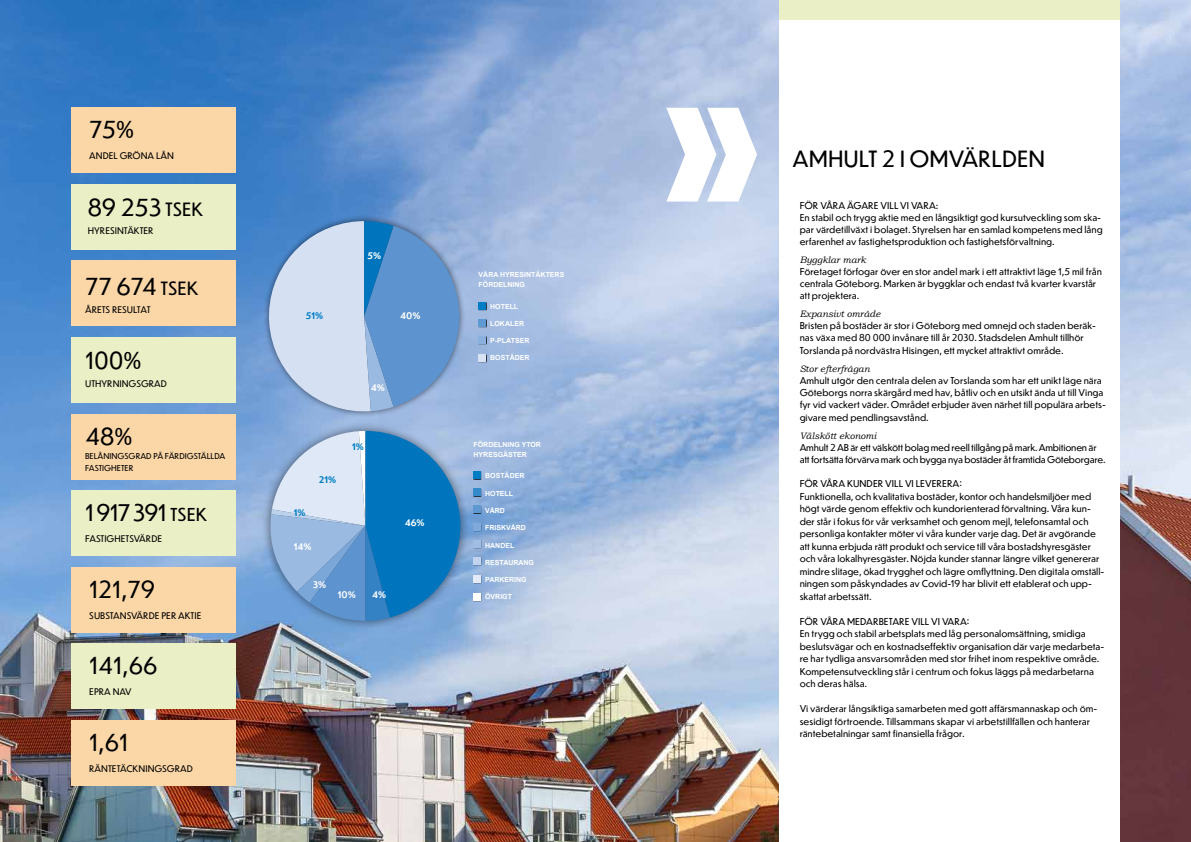
<style>
.page{position:relative;width:1191px;height:842px;background:#fff}
.page>*{position:absolute;margin:0;border:0;box-sizing:border-box;transform-origin:0 0}
.t1{font:23px "Dunbar Text";color:#000}
.t2{font:22.5px "Dunbar Text";letter-spacing:-.04em;color:#000}
.t3{font:22px "Dunbar Text";color:#000}
.t4{font:9.3px/12.5px "Dunbar Text";color:#000}
.t5{font:9.3px/12px "Dunbar Text";letter-spacing:-.02em;color:#000}
.t6{font:italic 9.3px "Bookman Old Style";color:#000}
.t7{font:9px "Dunbar Text";color:#000}
.t8{font:700 9px "Dunbar Text";color:#fff}
.t9{font:700 9px "Dunbar Text";color:#007dc3}
.t10{font:8px/12px "Dunbar Text";color:#000}
.t11{font:700 7px/10px "Arial";color:#fff}
.s1{font-size:18px}
.s2{font-size:17.5px}
</style>
<div class="page">
<img style="left:0;top:0;width:1191px;height:842px">
<div style="left:478px;top:302px;width:9px;height:9px;background:#007dc3"></div>
<div style="left:478px;top:319px;width:9px;height:9px;background:#000;opacity:.89"></div>
<div style="left:478px;top:319px;width:8px;height:8px;background:#5f99d2"></div>
<div style="left:478px;top:336px;width:9px;height:9px;background:#000;opacity:.89"></div>
<div style="left:478px;top:336px;width:8px;height:8px;background:#8ab0dd"></div>
<div style="left:478px;top:354px;width:9px;height:8px;background:#000;opacity:.89"></div>
<div style="left:478px;top:354px;width:8px;height:7px;background:#d8e2f3"></div>
<div style="left:780px;top:0;width:340px;height:842px;background:#fff"></div>
<svg style="left:666px;top:108px;width:91px;height:94px"></svg>
<div style="left:473px;top:472px;width:9px;height:8px;background:#007dc3"></div>
<div style="left:473px;top:489px;width:9px;height:8px;background:#358aca"></div>
<div style="left:473px;top:506px;width:9px;height:8px;background:#5f99d2"></div>
<div style="left:473px;top:523px;width:9px;height:9px;background:#80aada"></div>
<div style="left:473px;top:540px;width:9px;height:9px;background:#a0bde3"></div>
<div style="left:473px;top:557px;width:9px;height:9px;background:#c1d3ed"></div>
<div style="left:473px;top:575px;width:9px;height:8px;background:#e4eaf7"></div>
<div style="left:473px;top:593px;width:9px;height:8px;background:#fff"></div>
<div style="left:780px;top:0;width:340px;height:20px;background:#eaefc5"></div>
<div style="left:261px;top:422px;width:209px;height:208px;background:#000;opacity:.5"></div>
<svg style="left:268px;top:431px;width:192px;height:190px;background:#619fd1"></svg>
<div style="left:71px;top:184px;width:164px;height:65px;background:#eaefc5"></div>
<div style="left:71px;top:261px;width:164px;height:65px;background:#fbd7a7"></div>
<div style="left:71px;top:337px;width:164px;height:66px;background:#eaefc5"></div>
<div style="left:71px;top:414px;width:164px;height:65px;background:#fbd7a7"></div>
<div style="left:71px;top:490px;width:164px;height:66px;background:#eaefc5"></div>
<div style="left:71px;top:567px;width:164px;height:65px;background:#fbd7a7"></div>
<div style="left:71px;top:643px;width:164px;height:66px;background:#eaefc5"></div>
<div style="left:71px;top:720px;width:164px;height:65px;background:#fbd7a7"></div>
<div style="left:71px;top:108px;width:164px;height:65px;background:#fbd7a7"></div>
<div style="left:263px;top:215px;width:202px;height:202px;background:#000;opacity:.5"></div>
<svg style="left:265px;top:221px;width:206px;height:194px;background:#90b3dc"></svg>
<h1 class="t1" style="left:89px;top:113px;width:46px">75%</h1>
<p class="t7" style="left:89px;top:149px;width:86px">ANDEL GRÖNA LÅN</p>
<h1 class="t1" style="left:88px;top:191px;width:117px">89 253 <span class="s1">TSEK</span></h1>
<p class="t7" style="left:88px;top:224px;width:67px">HYRESINTÄKTER</p>
<h1 class="t1" style="left:85px;top:270px;width:115px">77 674 <span class="s1">TSEK</span></h1>
<p class="t7" style="left:85px;top:304px;width:67px">ÅRETS RESULTAT</p>
<h1 class="t1" style="left:85px;top:344px;width:58px">100%</h1>
<p class="t7" style="left:85px;top:377px;width:83px">UTHYRNINGSGRAD</p>
<h1 class="t1" style="left:85px;top:419px;width:49px">48%</h1>
<p class="t10" style="left:85px;top:450px;width:142px">BELÅNINGSGRAD PÅ FÄRDIGSTÄLLDA<br>FASTIGHETER</p>
<h2 class="t2" style="left:85px;top:496px;width:124px">1 917 391 <span class="s2">TSEK</span></h2>
<p class="t7" style="left:85px;top:532px;width:79px">FASTIGHETSVÄRDE</p>
<h1 class="t1" style="left:89px;top:572px;width:67px">121,79</h1>
<p class="t7" style="left:89px;top:609px;width:114px">SUBSTANSVÄRDE PER AKTIE</p>
<h1 class="t1" style="left:89px;top:649px;width:70px">141,66</h1>
<p class="t7" style="left:89px;top:685px;width:44px">EPRA NAV</p>
<h1 class="t1" style="left:89px;top:726px;width:40px">1,61</h1>
<p class="t7" style="left:89px;top:762px;width:105px">RÄNTETÄCKNINGSGRAD</p>
<p class="t9" style="left:306px;top:309px;width:19px">51%</p>
<p class="t8" style="left:367px;top:249px;width:15px">5%</p>
<p class="t8" style="left:400px;top:309px;width:22px">40%</p>
<p class="t8" style="left:371px;top:381px;width:16px">4%</p>
<p class="t9" style="left:294px;top:506px;width:13px">1%</p>
<p class="t9" style="left:319px;top:473px;width:19px">21%</p>
<p class="t8" style="left:294px;top:540px;width:19px">14%</p>
<p class="t8" style="left:313px;top:578px;width:15px">3%</p>
<p class="t9" style="left:352px;top:440px;width:13px">1%</p>
<p class="t8" style="left:338px;top:588px;width:19px">10%</p>
<p class="t8" style="left:372px;top:588px;width:16px">4%</p>
<p class="t8" style="left:405px;top:516px;width:21px">46%</p>
<p class="t11" style="left:478px;top:270px;width:87px">VÅRA HYRESINTÄKTERS<br>FÖRDELNING</p>
<p class="t11" style="left:490px;top:302px;width:29px">HOTELL</p>
<p class="t11" style="left:490px;top:319px;width:35px">LOKALER</p>
<p class="t11" style="left:490px;top:336px;width:41px">P-PLATSER</p>
<p class="t11" style="left:490px;top:353px;width:41px">BOSTÄDER</p>
<p class="t11" style="left:473px;top:440px;width:69px">FÖRDELNING YTOR<br>HYRESGÄSTER</p>
<p class="t11" style="left:485px;top:471px;width:41px">BOSTÄDER</p>
<p class="t11" style="left:485px;top:488px;width:29px">HOTELL</p>
<p class="t11" style="left:485px;top:506px;width:21px">VÅRD</p>
<p class="t11" style="left:485px;top:523px;width:42px">FRISKVÅRD</p>
<p class="t11" style="left:485px;top:540px;width:31px">HANDEL</p>
<p class="t11" style="left:485px;top:558px;width:50px">RESTAURANG</p>
<p class="t11" style="left:485px;top:575px;width:43px">PARKERING</p>
<p class="t11" style="left:485px;top:592px;width:28px">ÖVRIGT</p>
<h3 class="t3" style="left:792px;top:143px;width:254px">AMHULT 2 I OMVÄRLDEN</h3>
<p class="t4" style="left:799px;top:199px;width:305px;line-height:12px">FÖR VÅRA ÄGARE VILL VI VARA:<br>En stabil och trygg aktie med en långsiktigt god kursutveckling som ska&shy;par värdetillväxt i bolaget. Styrelsen har en samlad kompetens med lång erfarenhet av fastighetsproduktion och fastighetsförvaltning.</p>
<p class="t6" style="left:799px;top:253px;width:68px">Byggklar mark</p>
<p class="t4" style="left:799px;top:265px;width:304px;line-height:12.2px">Företaget förfogar över en stor andel mark i ett attraktivt läge 1,5 mil från centrala Göteborg. Marken är byggklar och endast två kvarter kvarstår att projektera.</p>
<p class="t6" style="left:799px;top:308px;width:82px">Expansivt område</p>
<p class="t4" style="left:799px;top:319px;width:298px">Bristen på bostäder är stor i Göteborg med omnejd och staden beräk&shy;nas växa med 80 000 invånare till år 2030. Stadsdelen Amhult tillhör<br>Torslanda på nordvästra Hisingen, ett mycket attraktivt område.</p>
<p class="t6" style="left:799px;top:363px;width:72px">Stor efterfrågan</p>
<p class="t4" style="left:799px;top:374px;width:308px;line-height:12.2px">Amhult utgör den centrala delen av Torslanda som har ett unikt läge nära Göteborgs norra skärgård med hav, båtliv och en utsikt ända ut till Vinga fyr vid vackert väder. Området erbjuder även närhet till populära arbets&shy;givare med pendlingsavstånd.</p>
<p class="t6" style="left:799px;top:429px;width:78px">Välskött ekonomi</p>
<p class="t5" style="left:799px;top:441px;width:307px">Amhult 2 AB är ett välskött bolag med reell tillgång på mark. Ambitionen är att fortsätta förvärva mark och bygga nya bostäder åt framtida Göteborgare.</p>
<p class="t4" style="left:799px;top:477px;width:306px">FÖR VÅRA KUNDER VILL VI LEVERERA:<br>Funktionella, och kvalitativa bostäder, kontor och handelsmiljöer med högt värde genom effektiv och kundorienterad förvaltning. Våra kun&shy;der står i fokus för vår verksamhet och genom mejl, telefonsamtal och personliga kontakter möter vi våra kunder varje dag. Det är avgörande att kunna erbjuda rätt produkt och service till våra bostadshyresgäster och våra lokalhyresgäster. Nöjda kunder stannar längre vilket genererar mindre slitage, ökad trygghet och lägre omflyttning. Den digitala omställ&shy;ningen som påskyndades av Covid-19 har blivit ett etablerat och upp&shy;skattat arbetssätt.</p>
<p class="t4" style="left:799px;top:615px;width:306px">FÖR VÅRA MEDARBETARE VILL VI VARA:<br>En trygg och stabil arbetsplats med låg personalomsättning, smidiga beslutsvägar och en kostnadseffektiv organisation där varje medarbeta&shy;re har tydliga ansvarsområden med stor frihet inom respektive område.<br>Kompetensutveckling står i centrum och fokus läggs på medarbetarna och deras hälsa.</p>
<p class="t4" style="left:799px;top:702px;width:299px">Vi värderar långsiktiga samarbeten med gott affärsmannaskap och öm&shy;sesidigt förtroende. Tillsammans skapar vi arbetstillfällen och hanterar räntebetalningar samt finansiella frågor.</p>
</div>
